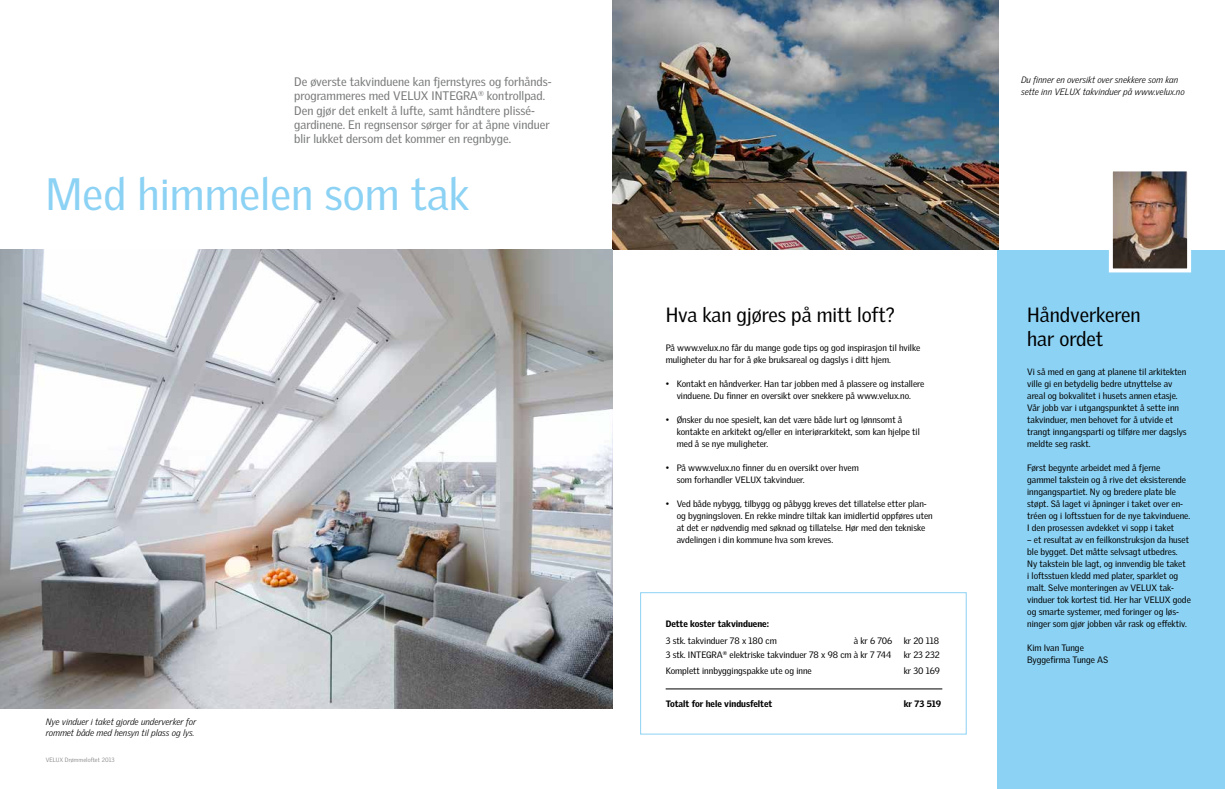
<style>
.page{position:relative;width:1225px;height:789px;background:#fff}
.page>*{position:absolute;margin:0;border:0;box-sizing:border-box;transform-origin:0 0}
.t1{font:44px "Velux Gothic";color:#8cd2f4}
.t2{font:20px/24px "Velux Gothic";color:#000}
.t3{font:12px/14.4px "Velux Gothic";color:#777878}
.t4{font:9px/12px "Velux Gothic";color:#000}
.t5{font:italic 300 9px/12px "Velux Gothic";color:#000}
.t6{font:900 9px "Velux Gothic";color:#000}
.t7{font:300 6px "Velux Gothic";letter-spacing:.02em;color:#777878}
</style>
<div class="page">
<img style="left:612px;top:0;width:386px;height:249px">
<div style="left:997px;top:250px;width:228px;height:538px;background:#8cd2f4"></div>
<hr style="left:665px;top:688px;width:277px;height:1px;background:#000">
<img style="left:1113px;top:172px;width:73px;height:95px">
<div style="left:1108px;top:167px;width:83px;height:105px;border:4px solid #fff"></div>
<div style="left:640px;top:592px;width:326px;height:141px;border:1px solid #8cd2f4"></div>
<img style="left:0;top:249px;width:612px;height:459px">
<p class="t3" style="left:294px;top:74px;width:259px">De øverste takvinduene kan fjernstyres og forhånds&shy;programmeres med VELUX INTEGRA<sup>®</sup> kontrollpad.<br>Den gjør det enkelt å lufte, samt håndtere plissé&shy;gardinene. En regnsensor sørger for at åpne vinduer blir lukket dersom det kommer en regnbyge.</p>
<h1 class="t1" style="left:45px;top:168px;width:425px">Med himmelen som tak</h1>
<p class="t5" style="left:46px;top:715px;width:152px;line-height:10.8px">Nye vinduer i taket gjorde underverker for rommet både med hensyn til plass og lys.</p>
<p class="t7" style="left:46px;top:756px;width:70px">VELUX Drømmeloftet 2013</p>
<p class="t5" style="left:1021px;top:74px;width:165px">Du finner en oversikt over snekkere som kan sette inn VELUX takvinduer på www.velux.no</p>
<h2 class="t2" style="left:665px;top:302px;width:231px">Hva kan gjøres på mitt loft?</h2>
<p class="t4" style="left:665px;top:341px;width:256px">På www.velux.no får du mange gode tips og god inspirasjon til hvilke muligheter du har for å øke bruksareal og dagslys i ditt hjem.</p>
<p class="t4" style="left:665px;top:377px;width:260px;text-align:center">• Kontakt en håndverker. Han tar jobben med å plassere og installere vinduene. Du finner en oversikt over snekkere på www.velux.no.</p>
<p class="t4" style="left:676px;top:413px;width:245px;text-indent:-11px">• Ønsker du noe spesielt, kan det være både lurt og lønnsomt å kontakte en arkitekt og/eller en interiørarkitekt, som kan hjelpe til med å se nye muligheter.</p>
<p class="t4" style="left:676px;top:461px;width:184px;text-indent:-11px">• På www.velux.no finner du en oversikt over hvem som forhandler VELUX takvinduer.</p>
<p class="t4" style="left:676px;top:497px;width:258px;text-indent:-11px">• Ved både nybygg, tilbygg og påbygg kreves det tillatelse etter plan&shy;og bygningsloven. En rekke mindre tiltak kan imidlertid oppføres uten at det er nødvendig med søknad og tillatelse. Hør med den tekniske avdelingen i din kommune hva som kreves.</p>
<p class="t6" style="left:665px;top:617px;width:105px">Dette koster takvinduene:</p>
<p class="t4" style="left:665px;top:633px;width:113px">3 stk. takvinduer 78 x 180 cm</p>
<p class="t4" style="left:853px;top:633px;width:40px">à kr 6 706</p>
<p class="t4" style="left:903px;top:633px;width:37px">kr 20 118</p>
<p class="t4" style="left:665px;top:647px;width:227px">3 stk. INTEGRA<sup>®</sup> elektriske takvinduer 78 x 98 cm à kr 7 744</p>
<p class="t4" style="left:903px;top:647px;width:38px">kr 23 232</p>
<p class="t4" style="left:665px;top:664px;width:148px">Komplett innbyggingspakke ute og inne</p>
<p class="t4" style="left:903px;top:664px;width:38px">kr 30 169</p>
<p class="t6" style="left:665px;top:697px;width:108px">Totalt for hele vindusfeltet</p>
<p class="t6" style="left:903px;top:697px;width:39px">kr 73 519</p>
<h2 class="t2" style="left:1027px;top:302px;width:115px">Håndverkeren har ordet</h2>
<p class="t4" style="left:1027px;top:365px;width:161px">Vi så med en gang at planene til arkitekten ville gi en betydelig bedre utnyttelse av areal og bokvalitet i husets annen etasje.<br>Vår jobb var i utgangspunktet å sette inn takvinduer, men behovet for å utvide et trangt inngangsparti og tilføre mer dagslys meldte seg raskt.</p>
<p class="t4" style="left:1027px;top:461px;width:165px">Først begynte arbeidet med å fjerne gammel takstein og å rive det eksisterende inngangspartiet. Ny og bredere plate ble støpt. Så laget vi åpninger i taket over en&shy;tréen og i loftsstuen for de nye takvinduene.<br>I den prosessen avdekket vi sopp i taket</p>
<p class="t4" style="left:1027px;top:533px;width:165px">– et resultat av en feilkonstruksjon da huset ble bygget. Det måtte selvsagt utbedres.<br>Ny takstein ble lagt, og innvendig ble taket<br>i loftsstuen kledd med plater, sparklet og malt. Selve monteringen av VELUX tak&shy;vinduer tok kortest tid. Her har VELUX gode og smarte systemer, med foringer og løs&shy;ninger som gjør jobben vår rask og effektiv.</p>
<p class="t4" style="left:1027px;top:641px;width:83px">Kim Ivan Tunge<br>Byggefirma Tunge AS</p>
</div>
